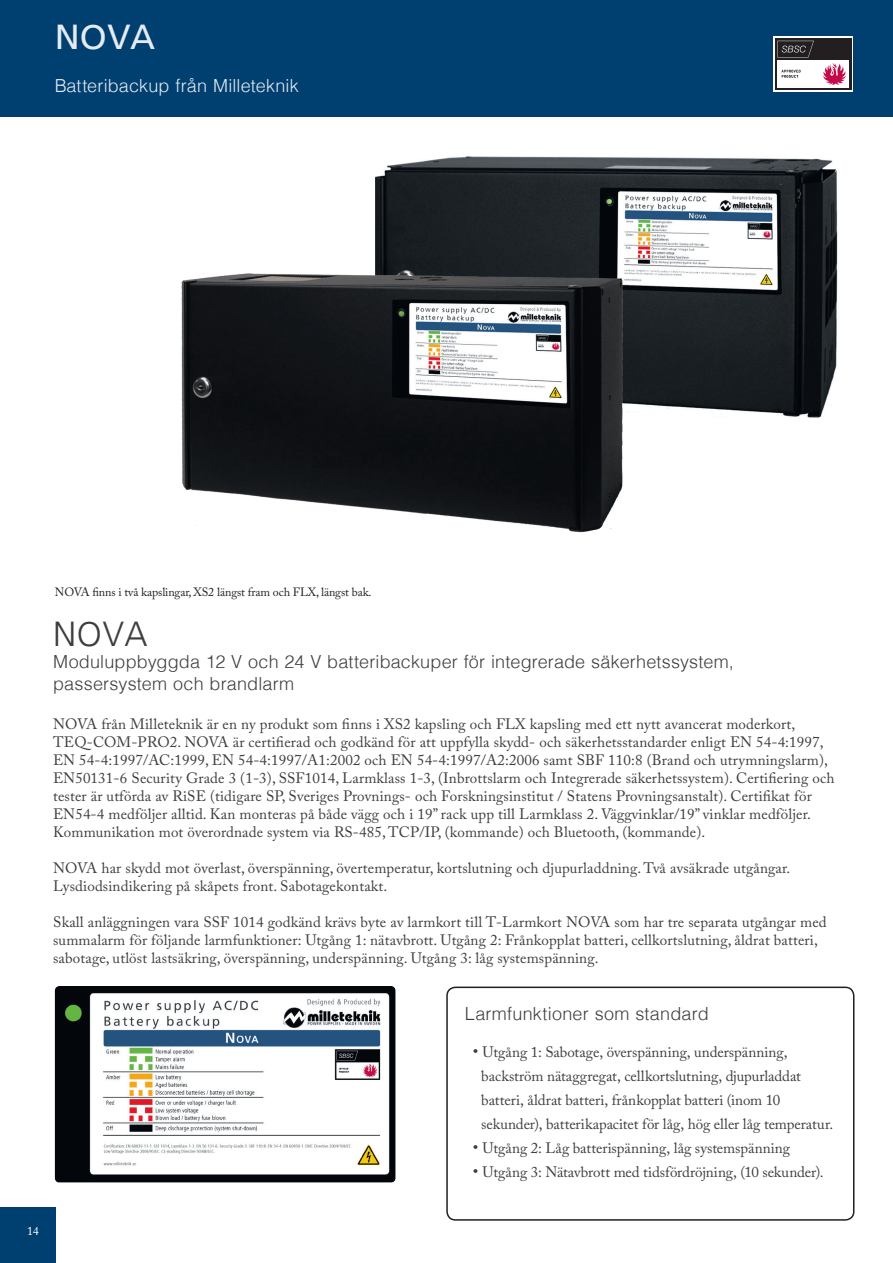
<style>
.page{position:relative;width:893px;height:1263px;background:#fff}
.page>*{position:absolute;margin:0;border:0;box-sizing:border-box;transform-origin:0 0}
.t1{font:34.65px "Frutiger LT";color:#fff}
.t2{font:300 34.65px "Frutiger LT";color:#3e3e3f}
.t3{font:300 18px/21.6px "Helvetica LT";letter-spacing:.01em;color:#3e3e3f}
.t4{font:300 18px "Helvetica LT";letter-spacing:.01em;color:#fff}
.t5{font:15px/18px "Adobe Caslon Pro";letter-spacing:.01em;color:#3e3e3f}
.t6{font:15px "Adobe Caslon Pro";letter-spacing:-.01em;color:#3e3e3f}
.t7{font:12px "Adobe Caslon Pro";letter-spacing:-.01em;color:#231f20}
.t8{font:12px "Adobe Caslon Pro";color:#fff}
.s1{font-size:16.5px}
</style>
<div class="page">
<div style="left:0;top:0;width:893px;height:117px;background:#004071"></div>
<img style="left:375px;top:157px;width:463px;height:261px">
<img style="left:181px;top:273px;width:441px;height:260px">
<div style="left:0;top:1207px;width:56px;height:56px;background:#004071"></div>
<img style="left:54px;top:986px;width:342px;height:197px">
<svg style="left:773px;top:36px;width:80px;height:56px"></svg>
<div style="left:775px;top:38px;width:76px;height:52px;background:#231f20"></div>
<svg style="left:777px;top:41px;width:37px;height:16px"></svg>
<div style="left:777px;top:60px;width:72px;height:28px;background:#fff"></div>
<svg style="left:823px;top:63px;width:23px;height:22px"></svg>
<svg style="left:781px;top:70px;width:19px;height:8px"></svg>
<div style="left:446px;top:986px;width:408px;height:235px;border:2px solid #231f20;border-radius:9px"></div>
<h1 class="t1" style="left:54px;top:17px;width:102px">NOVA</h1>
<p class="t4" style="left:54px;top:75px;width:246px">Batteribackup från Milleteknik</p>
<p class="t7" style="left:55px;top:584px;width:318px">NOVA finns i två kapslingar, XS2 längst fram och FLX, längst bak.</p>
<h1 class="t2" style="left:53px;top:615px;width:96px">NOVA</h1>
<p class="t3" style="left:53px;top:650px;width:682px">Moduluppbyggda 12 V och 24 V batteribackuper för integrerade säkerhetssystem, passersystem och brandlarm</p>
<p class="t5" style="left:53px;top:715px;width:783px">NOVA från Milleteknik är en ny produkt som finns i XS2 kapsling och FLX kapsling med ett nytt avancerat moderkort, TEQ-COM-PRO2. NOVA är certifierad och godkänd för att uppfylla skydd- och säkerhetsstandarder enligt EN 54-4:1997, EN 54-4:1997/AC:1999, EN 54-4:1997/A1:2002 och EN 54-4:1997/A2:2006 samt SBF 110:8 (Brand och utrymningslarm), EN50131-6 Security Grade 3 (1-3), SSF1014, Larmklass 1-3, (Inbrottslarm och Integrerade säkerhetssystem). Certifiering och tester är utförda av RiSE (tidigare SP, Sveriges Provnings- och Forskningsinstitut / Statens Provningsanstalt). Certifikat för EN54-4 medföljer alltid. Kan monteras på både vägg och i 19” rack upp till Larmklass 2. Väggvinklar/19” vinklar medföljer.<br>Kommunikation mot överordnade system via RS-485, TCP/IP, (kommande) och Bluetooth, (kommande).</p>
<p class="t5" style="left:53px;top:859px;width:739px">NOVA har skydd mot överlast, överspänning, övertemperatur, kortslutning och djupurladdning. Två avsäkrade utgångar.<br>Lysdiodsindikering på skåpets front. Sabotagekontakt.</p>
<p class="t5" style="left:53px;top:913px;width:775px">Skall anläggningen vara SSF 1014 godkänd krävs byte av larmkort till T-Larmkort NOVA som har tre separata utgångar med summalarm för följande larmfunktioner: Utgång 1: nätavbrott. Utgång 2: Frånkopplat batteri, cellkortslutning, åldrat batteri, sabotage, utlöst lastsäkring, överspänning, underspänning. Utgång 3: låg systemspänning.</p>
<p class="t3" style="left:465px;top:1003px;width:245px">Larmfunktioner som standard</p>
<p class="t5" style="left:481px;top:1040px;width:354px;line-height:24px;text-indent:-8px"><span class="s1">•</span> Utgång 1: Sabotage, överspänning, underspänning, backström nätaggregat, cellkortslutning, djupurladdat batteri, åldrat batteri, frånkopplat batteri (inom 10 sekunder), batterikapacitet för låg, hög eller låg temperatur.</p>
<p class="t5" style="left:473px;top:1139px;width:319px"><span class="s1">•</span> Utgång 2: Låg batterispänning, låg systemspänning</p>
<p class="t6" style="left:473px;top:1163px;width:352px"><span class="s1">•</span> Utgång 3: Nätavbrott med tidsfördröjning, (10 sekunder).</p>
<p class="t8" style="left:27px;top:1224px;width:13px">14</p>
</div>
